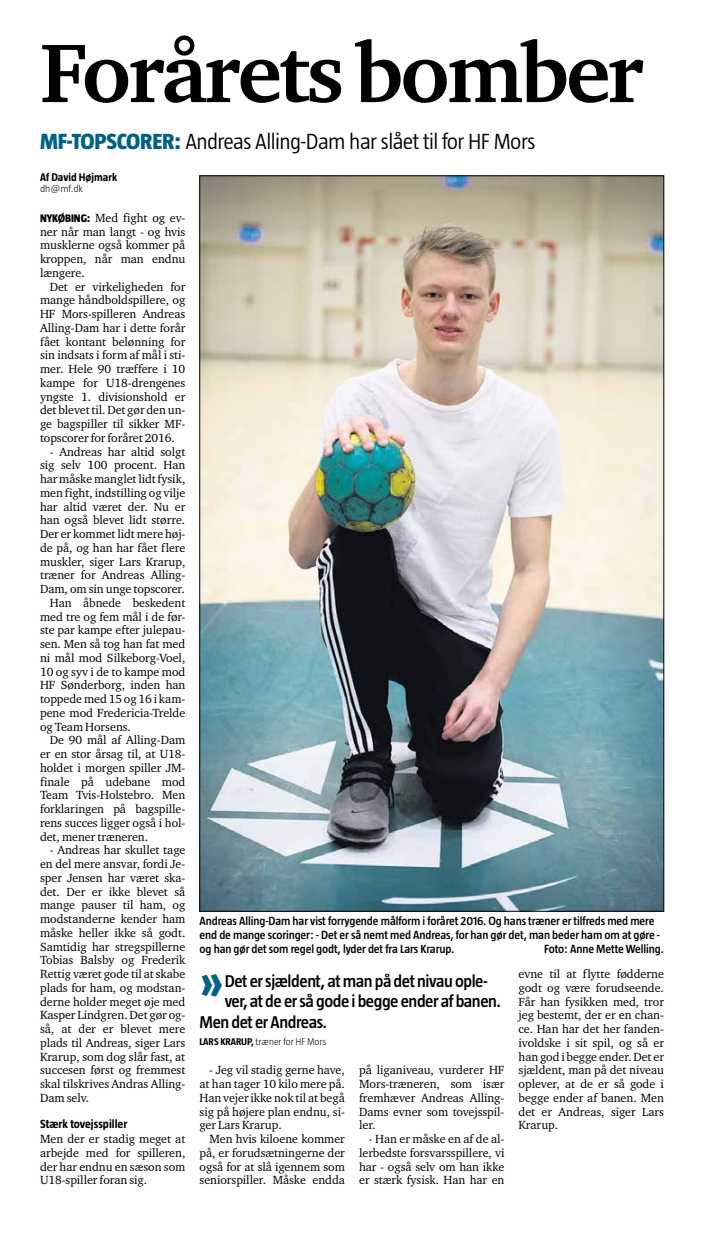
<style>
.page{position:relative;width:709px;height:1258px;background:#fff}
.page>*{position:absolute;margin:0;border:0;box-sizing:border-box;transform-origin:0 0}
.t1{font:700 85.12px "Charter ITC Std";letter-spacing:-.035em;color:#000}
.t2{font:800 45.38px "Taz";color:#006184;scale:.91 1}
.t3{font:300 22.5px "Taz";letter-spacing:-.025em;color:#000}
.t4{font:600 17.5px "Taz";letter-spacing:-.025em;color:#000}
.t5{font:12.12px/13.8px "Charter ITC Std";letter-spacing:-.005em;color:#000;text-align:justify}
.t6{font:600 12.12px/13.8px "Taz";letter-spacing:-.01em;color:#000}
.t7{font:700 12.12px "Taz";color:#000}
.t8{font:700 11.25px "Taz";color:#000}
.t9{font:300 10px "Taz";color:#000}
.t10{font:300 10px "Taz";color:#000;scale:1.06 1}
.s1{font-weight:800;color:#006184}
.s2{font-family:"Taz";font-weight:800;font-size:11.25px}
.s3{font-weight:700}
</style>
<div class="page">
<img style="left:201px;top:178px;width:461px;height:731px">
<h1 class="t1" style="left:40px;top:20px;width:605px">Forårets bomber</h1>
<h3 class="t3" style="left:40px;top:129px;width:497px"><span class="s1">MF-TOPSCORER:</span> Andreas Alling-Dam har slået til for HF Mors</h3>
<p class="t8" style="left:40px;top:170px;width:79px">Af David Højmark</p>
<p class="t10" style="left:40px;top:183px;width:42px">dh@mf.dk</p>
<p class="t5" style="left:40px;top:211px;width:147px"><span class="s2">NYKØBING:</span> Med fight og ev&shy;ner når man langt - og hvis musklerne også kommer på kroppen, når man endnu længere.</p>
<p class="t5" style="left:40px;top:279px;width:147px;text-indent:10px">Det er virkeligheden for mange håndboldspillere, og HF Mors-spilleren Andreas Alling-Dam har i dette forår fået kontant belønning for sin indsats i form af mål i sti&shy;mer. Hele 90 træffere i 10 kampe for U18-drengenes yngste 1. divisionshold er det blevet til. Det gør den un&shy;ge bagspiller til sikker MF&shy;topscorer for foråret 2016.</p>
<p class="t5" style="left:50px;top:444px;width:137px">- Andreas har altid solgt</p>
<p class="t5" style="left:40px;top:458px;width:147px">sig selv 100 procent. Han</p>
<p class="t5" style="left:40px;top:472px;width:147px">har måske manglet lidt fysik,</p>
<p class="t5" style="left:40px;top:486px;width:147px">men fight, indstilling og vilje</p>
<p class="t5" style="left:40px;top:499px;width:147px">har altid været der. Nu er</p>
<p class="t5" style="left:40px;top:513px;width:147px">han også blevet lidt større.</p>
<p class="t5" style="left:40px;top:527px;width:147px">Der er kommet lidt mere høj-</p>
<p class="t5" style="left:40px;top:541px;width:147px">de på, og han har fået flere</p>
<p class="t5" style="left:40px;top:554px;width:147px">muskler, siger Lars Krarup,</p>
<p class="t5" style="left:40px;top:568px;width:147px">træner for Andreas Alling-</p>
<p class="t5" style="left:40px;top:582px;width:146px">Dam, om sin unge topscorer.</p>
<p class="t5" style="left:50px;top:596px;width:137px">Han åbnede beskedent</p>
<p class="t5" style="left:40px;top:609px;width:147px">med tre og fem mål i de før-</p>
<p class="t5" style="left:40px;top:623px;width:147px">ste par kampe efter julepau-</p>
<p class="t5" style="left:40px;top:637px;width:147px">sen. Men så tog han fat med</p>
<p class="t5" style="left:40px;top:651px;width:147px">ni mål mod Silkeborg-Voel,</p>
<p class="t5" style="left:40px;top:664px;width:147px">10 og syv i de to kampe mod</p>
<p class="t5" style="left:40px;top:678px;width:147px">HF Sønderborg, inden han</p>
<p class="t5" style="left:40px;top:692px;width:147px">toppede med 15 og 16 i kam-</p>
<p class="t5" style="left:40px;top:706px;width:147px">pene mod Fredericia-Trelde</p>
<p class="t5" style="left:40px;top:719px;width:92px">og Team Horsens.</p>
<p class="t5" style="left:50px;top:733px;width:137px">De 90 mål af Alling-Dam</p>
<p class="t5" style="left:40px;top:747px;width:147px">er en stor årsag til, at U18-</p>
<p class="t5" style="left:40px;top:761px;width:147px">holdet i morgen spiller JM-</p>
<p class="t5" style="left:40px;top:774px;width:147px">finale på udebane mod</p>
<p class="t5" style="left:40px;top:788px;width:147px">Team Tvis-Holstebro. Men</p>
<p class="t5" style="left:40px;top:802px;width:147px">forklaringen på bagspille-</p>
<p class="t5" style="left:40px;top:816px;width:147px">rens succes ligger også i hol-</p>
<p class="t5" style="left:40px;top:829px;width:110px">det, mener træneren.</p>
<p class="t5" style="left:40px;top:843px;width:147px;text-indent:10px">- Andreas har skullet tage en del mere ansvar, fordi Je&shy;sper Jensen har været ska&shy;det. Der er ikke blevet så mange pauser til ham, og modstanderne kender ham måske heller ikke så godt.<br>Samtidig har stregspillerne Tobias Balsby og Frederik Rettig været gode til at skabe plads for ham, og modstan&shy;derne holder meget øje med Kasper Lindgren. Det gør og&shy;så, at der er blevet mere plads til Andreas, siger Lars Krarup, som dog slår fast, at succesen først og fremmest skal tilskrives Andras Alling-Dam selv.</p>
<p class="t7" style="left:40px;top:1117px;width:89px">Stærk tovejsspiller</p>
<p class="t5" style="left:40px;top:1132px;width:147px">Men der er stadig meget at arbejde med for spilleren, der har endnu en sæson som U18-spiller foran sig.</p>
<p class="t6" style="left:199px;top:914px;width:462px">Andreas Alling-Dam har vist forrygende målform i foråret 2016. Og hans træner er tilfreds med mere end de mange scoringer: - Det er så nemt med Andreas, for han gør det, man beder ham om at gøre - og han gør det som regel godt, lyder det fra Lars Krarup.</p>
<p class="t6" style="left:544px;top:941px;width:121px">Foto: Anne Mette Welling.</p>
<h2 class="t2" style="left:199px;top:958px;width:28px">»</h2>
<h3 class="t4" style="left:225px;top:971px;width:265px">Det er sjældent, at man på det nivau ople-</h3>
<h3 class="t4" style="left:225px;top:992px;width:278px">ver, at de er så gode i begge ender af banen.</h3>
<h3 class="t4" style="left:199px;top:1012px;width:129px">Men det er Andreas.</h3>
<p class="t9" style="left:199px;top:1036px;width:128px"><span class="s3">LARS KRARUP,</span> træner for HF Mors</p>
<p class="t5" style="left:199px;top:1063px;width:147px;text-indent:10px">- Jeg vil stadig gerne have, at han tager 10 kilo mere på.<br>Han vejer ikke nok til at begå sig på højere plan endnu, si&shy;ger Lars Krarup.</p>
<p class="t5" style="left:199px;top:1132px;width:147px;text-indent:10px">Men hvis kiloene kommer på, er forudsætningerne der også for at slå igennem som seniorspiller. Måske endda</p>
<p class="t5" style="left:359px;top:1063px;width:147px">på liganiveau, vurderer HF Mors-træneren, som især fremhæver Andreas Alling-Dams evner som tovejsspil&shy;ler.</p>
<p class="t5" style="left:359px;top:1132px;width:147px;text-indent:10px">- Han er måske en af de al&shy;lerbedste forsvarsspillere, vi har - også selv om han ikke er stærk fysisk. Han har en</p>
<p class="t5" style="left:518px;top:967px;width:147px">evne til at flytte fødderne godt og være forudseende.<br>Får han fysikken med, tror jeg bestemt, der er en chan&shy;ce. Han har det her fanden&shy;ivoldske i sit spil, og så er han god i begge ender. Det er sjældent, man på det niveau oplever, at de er så gode i begge ender af banen. Men det er Andreas, siger Lars Krarup.</p>
</div>
